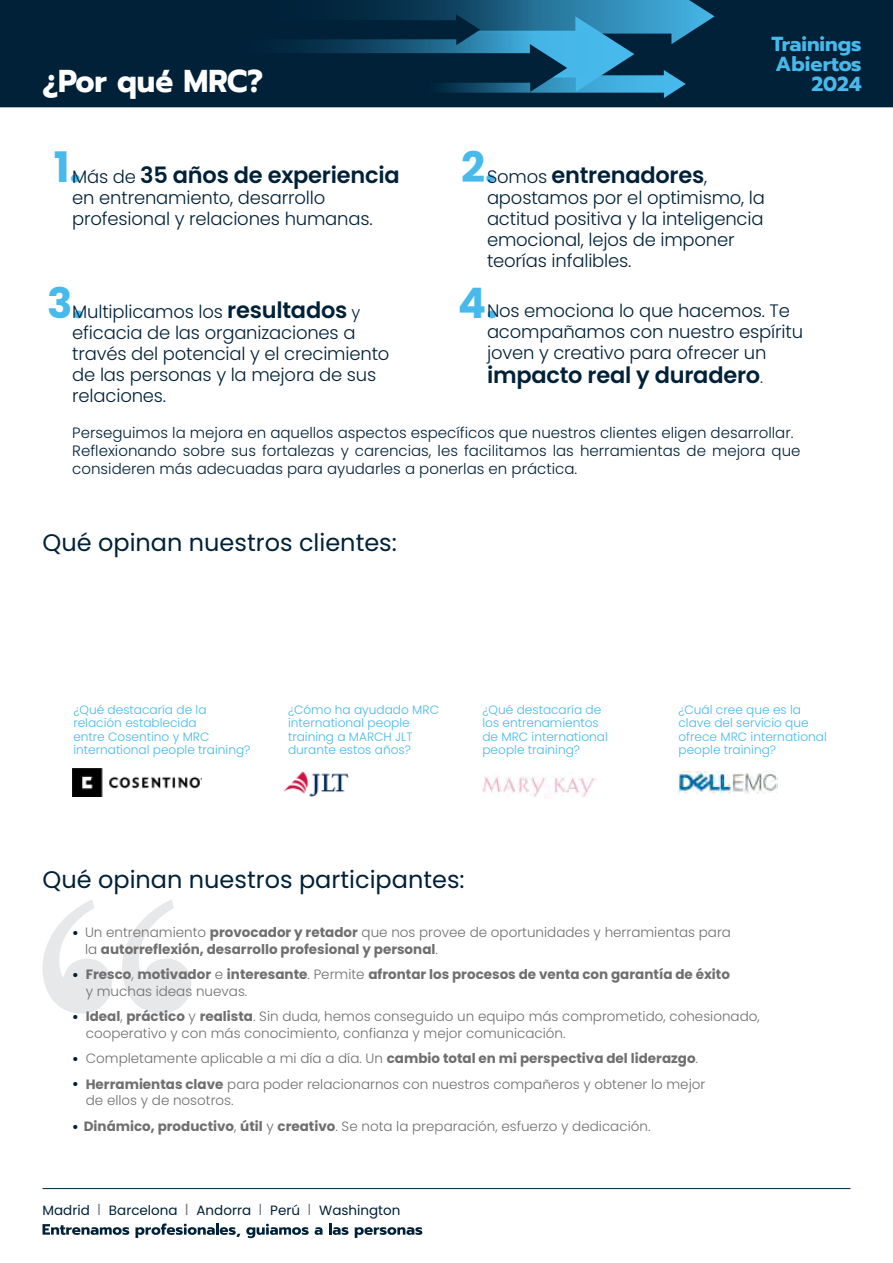
<style>
.page{position:relative;width:893px;height:1263px;background:#fff}
.page>*{position:absolute;margin:0;border:0;box-sizing:border-box;transform-origin:0 0}
.t1{font:700 42px "Poppins";color:#47b9eb}
.t2{font:700 31.5px "Prompt";color:#fff;scale:.95 1}
.t3{font:24px "Poppins";color:#002138}
.t4{font:600 22.5px "Poppins";letter-spacing:-.01em;color:#002138}
.t5{font:700 20.25px/20.2px "Prompt";color:#47b9eb}
.t6{font:300 18px/21px "Poppins";letter-spacing:-.01em;color:#002138}
.t7{font:300 15px/18px "Poppins";color:#002138}
.t8{font:300 13.5px/16.5px "Poppins";color:#706f6f}
.t9{font:700 13.5px/16.5px "Poppins";color:#706f6f}
.t10{font:13.5px "Poppins";color:#002138}
.t11{font:300 12.15px/13.5px "Poppins";color:#47b9eb}
.s1{font-weight:300;font-size:18px}
.s2{font-weight:600;font-size:22.5px}
.s3{font-size:16.2px}
.s4{font-weight:300;font-size:16.2px}
.s5{font-weight:300;font-size:18px;color:#002138}
.s6{font-weight:300}
.s7{font-size:18px;color:#002138}
.s8{font-weight:700}
.s9{font-size:16.05px;color:#6e7476}
</style>
<div class="page">
<svg style="left:43px;top:1224px;width:86px;height:11px"></svg>
<svg style="left:135px;top:1223px;width:105px;height:15px"></svg>
<svg style="left:246px;top:1224px;width:63px;height:14px"></svg>
<svg style="left:315px;top:1227px;width:8px;height:8px"></svg>
<svg style="left:329px;top:1223px;width:20px;height:12px"></svg>
<svg style="left:355px;top:1227px;width:67px;height:11px"></svg>
<hr style="left:43px;top:1188px;width:807px;height:1px;background:#002138">
<svg style="left:43px;top:900px;width:148px;height:113px"></svg>
<div style="left:0;top:0;width:893px;height:108px;background:#002138"></div>
<svg style="left:293px;top:0;width:419px;height:98px"></svg>
<img style="left:482px;top:772px;width:114px;height:25px">
<img style="left:72px;top:768px;width:129px;height:29px">
<img style="left:284px;top:771px;width:65px;height:25px">
<img style="left:677px;top:771px;width:101px;height:23px">
<p class="t5" style="left:771px;top:34px;width:92px">Trainings<br>Abiertos</p>
<h2 class="t2" style="left:43px;top:57px;width:234px">¿Por qué MRC?</h2>
<p class="t5" style="left:811px;top:74px;width:52px">2024</p>
<h1 class="t1" style="left:54px;top:143px;width:29px">1.</h1>
<p class="t4" style="left:72px;top:162px;width:329px"><span class="s1">Más de</span> 35 años de experiencia</p>
<p class="t6" style="left:72px;top:187px;width:302px">en entrenamiento, desarrollo profesional y relaciones humanas.</p>
<h1 class="t1" style="left:461px;top:143px;width:37px">2.</h1>
<p class="t4" style="left:487px;top:162px;width:222px"><span class="s1">Somos</span> entrenadores<span class="s1">,</span></p>
<p class="t6" style="left:487px;top:187px;width:280px">apostamos por el optimismo, la actitud positiva y la inteligencia emocional, lejos de imponer teorías infalibles.</p>
<h1 class="t1" style="left:47px;top:279px;width:39px">3.</h1>
<h1 class="t1" style="left:458px;top:279px;width:42px">4.</h1>
<p class="t6" style="left:72px;top:301px;width:319px">Multiplicamos los <span class="s2">resultados</span> <span class="s3">y </span>eficacia de las organizaciones a través del potencial y el crecimiento de las personas y la mejora de sus relaciones.</p>
<p class="t6" style="left:487px;top:301px;width:318px">Nos emociona lo que hacemos. Te acompañamos con nuestro espíritu joven y creativo para ofrecer un</p>
<p class="t4" style="left:487px;top:362px;width:277px">impacto real y duradero<span class="s4">.</span></p>
<p class="t7" style="left:72px;top:424px;width:730px">Perseguimos la mejora en aquellos aspectos específicos que nuestros clientes eligen desarrollar.<br>Reflexionando sobre sus fortalezas y carencias, les facilitamos las herramientas de mejora que consideren más adecuadas para ayudarles a ponerlas en práctica.</p>
<h3 class="t3" style="left:43px;top:529px;width:356px">Qué opinan nuestros clientes:</h3>
<p class="t11" style="left:73px;top:703px;width:179px">¿Qué destacaría de la relación establecida<br>entre Cosentino y MRC international people training?</p>
<p class="t11" style="left:288px;top:703px;width:153px">¿Cómo ha ayudado MRC international people training a MARCH JLT durante estos años?</p>
<p class="t11" style="left:482px;top:703px;width:127px">¿Qué destacaría de los entrenamientos de MRC international people training?</p>
<p class="t11" style="left:678px;top:703px;width:150px">¿Cuál cree que es la clave del servicio que ofrece MRC international people training?</p>
<h3 class="t3" style="left:43px;top:866px;width:424px">Qué opinan nuestros participantes:</h3>
<p class="t9" style="left:85px;top:924px;width:647px;text-indent:-13px"><span class="s5">•</span> <span class="s6">Un entrenamiento</span> provocador y retador <span class="s6">que nos provee de oportunidades y herramientas para la</span> autorreflexión, desarrollo profesional y personal<span class="s6">.</span></p>
<p class="t9" style="left:86px;top:966px;width:646px;text-indent:-14px"><span class="s5">•</span> Fresco<span class="s6">,</span> motivador <span class="s6">e</span> interesante<span class="s6">. Permite</span> afrontar los procesos de venta con garantía de éxito <span class="s6">y muchas ideas nuevas.</span></p>
<p class="t8" style="left:86px;top:1008px;width:675px;text-indent:-14px"><span class="s7">•</span> <span class="s8">Ideal</span>, <span class="s8">práctico</span> y <span class="s8">realista</span>. Sin duda, hemos conseguido un equipo más comprometido, cohesionado, cooperativo y con más conocimiento, confianza y mejor comunicación.</p>
<p class="t9" style="left:72px;top:1050px;width:627px"><span class="s5">•</span> <span class="s6">Completamente aplicable a mi día a día. Un</span> cambio total en mi perspectiva del liderazgo<span class="s6">.</span></p>
<p class="t8" style="left:86px;top:1076px;width:621px;text-indent:-14px"><span class="s7">•</span> <span class="s8">Herramientas clave</span> para poder relacionarnos con nuestros compañeros y obtener lo mejor de ellos y de nosotros.</p>
<p class="t8" style="left:72px;top:1118px;width:580px"><span class="s7">•</span> <span class="s8">Dinámico, productivo</span>, <span class="s8">útil</span> y <span class="s8">creativo</span>. Se nota la preparación, esfuerzo y dedicación.</p>
<p class="t10" style="left:43px;top:1202px;width:359px">Madrid <span class="s9">I</span> Barcelona <span class="s9">I</span> Andorra <span class="s9">I</span> Perú <span class="s9">I</span> Washington</p>
</div>
